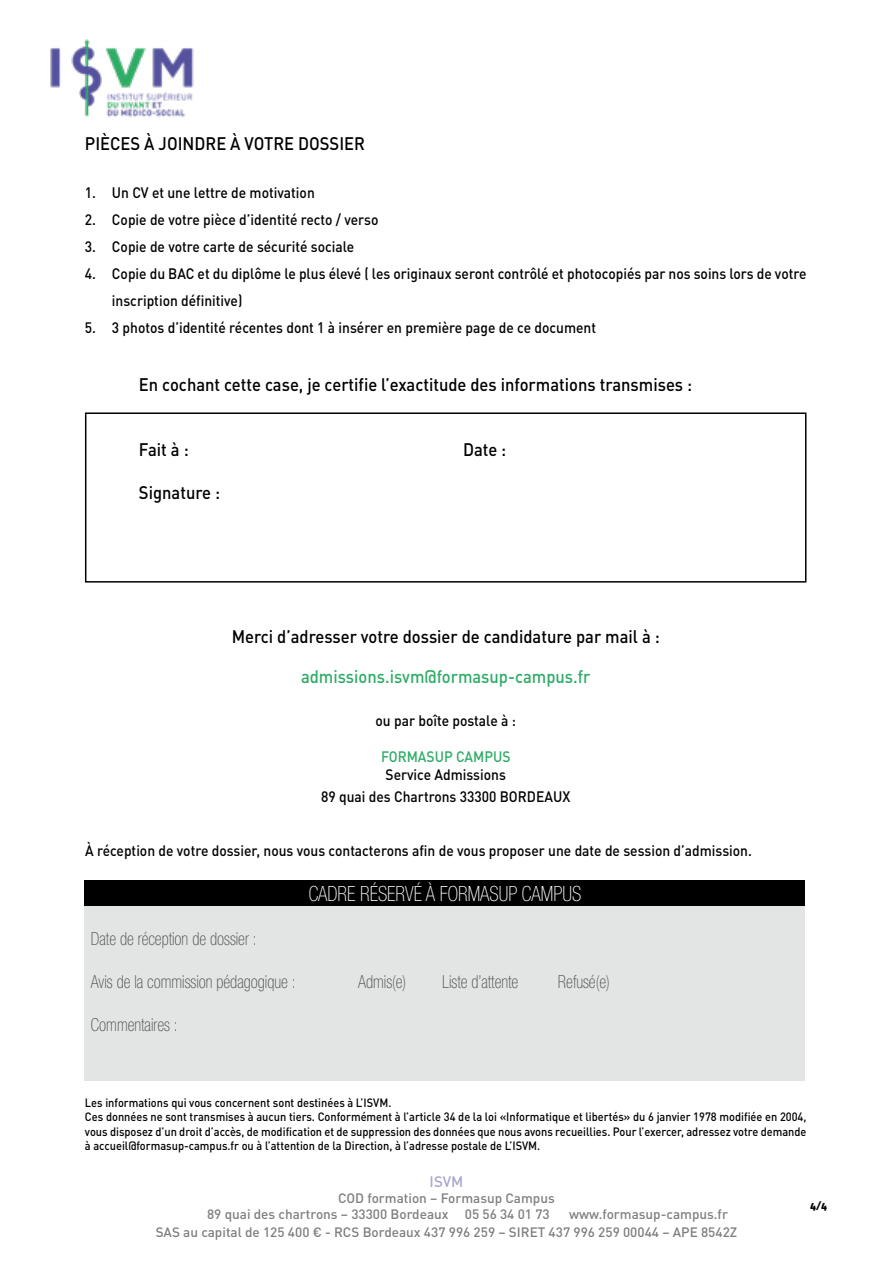
<style>
.page{position:relative;width:893px;height:1263px;background:#fff}
.page>*{position:absolute;margin:0;border:0;box-sizing:border-box;transform-origin:0 0}
.t1{font:100 condensed 21px "Helvetica Neue LT Std";color:#fff;scale:.92 1}
.t2{font:500 18px "DIN Pro";color:#000;scale:.92 1}
.t3{font:100 condensed 18px "Helvetica Neue LT Std";color:#4b4b4d;scale:.92 1}
.t4{font:500 18px "DIN Pro";color:#2fac66;scale:.92 1}
.t5{font:500 15px/27px "DIN Pro";color:#000;scale:.92 1}
.t6{font:500 15px "DIN Pro";color:#2fac66;scale:.92 1}
.t7{font:500 15px "DIN Pro";color:#55529e}
.t8{font:500 13.5px/16.2px "DIN Pro";color:#000}
.t9{font:500 12px/14.4px "DIN Pro";color:#000;scale:.92 1}
.t10{font:900 10.5px "Fengardo Neue";color:#000}
</style>
<div class="page">
<div style="left:85px;top:879px;width:720px;height:27px;background:#000"></div>
<div style="left:85px;top:906px;width:720px;height:175px;background:#e3e4e4"></div>
<div style="left:85px;top:412px;width:721px;height:171px;border:2px solid #000"></div>
<img style="left:50px;top:39px;width:144px;height:79px">
<p class="t2" style="left:85px;top:129px;width:306px">PIÈCES À JOINDRE À VOTRE DOSSIER</p>
<p class="t5" style="left:85px;top:178px;width:251px">1. Un CV et une lettre de motivation</p>
<p class="t5" style="left:85px;top:205px;width:320px">2. Copie de votre pièce d’identité recto / verso</p>
<p class="t5" style="left:85px;top:232px;width:294px">3. Copie de votre carte de sécurité sociale</p>
<p class="t5" style="left:112px;top:259px;width:756px;text-indent:-27px">4. Copie du BAC et du diplôme le plus élevé ( les originaux seront contrôlé et photocopiés par nos soins lors de votre inscription définitive)</p>
<p class="t5" style="left:85px;top:313px;width:557px">5. 3 photos d’identité récentes dont 1 à insérer en première page de ce document</p>
<p class="t2" style="left:139px;top:370px;width:603px">En cochant cette case, je certifie l’exactitude des informations transmises :</p>
<p class="t2" style="left:139px;top:435px;width:56px">Fait à :</p>
<p class="t2" style="left:463px;top:435px;width:49px">Date :</p>
<p class="t2" style="left:139px;top:478px;width:90px">Signature :</p>
<p class="t2" style="left:232px;top:622px;width:467px">Merci d’adresser votre dossier de candidature par mail à :</p>
<p class="t4" style="left:301px;top:662px;width:316px">admissions.isvm@formasup-campus.fr</p>
<p class="t5" style="left:376px;top:705px;width:154px">ou par boîte postale à :</p>
<p class="t6" style="left:381px;top:744px;width:142px">FORMASUP CAMPUS</p>
<p class="t5" style="left:321px;top:762px;width:272px;line-height:21.6px;text-align:center">Service Admissions<br>89 quai des Chartrons 33300 BORDEAUX</p>
<p class="t5" style="left:85px;top:835px;width:726px">À réception de votre dossier, nous vous contacterons afin de vous proposer une date de session d’admission.</p>
<h1 class="t1" style="left:309px;top:881px;width:298px">CADRE RÉSERVÉ À FORMASUP CAMPUS</h1>
<p class="t3" style="left:91px;top:928px;width:182px">Date de réception de dossier :</p>
<p class="t3" style="left:91px;top:972px;width:224px">Avis de la commission pédagogique :</p>
<p class="t3" style="left:358px;top:972px;width:54px">Admis(e)</p>
<p class="t3" style="left:442px;top:972px;width:84px">Liste d’attente</p>
<p class="t3" style="left:558px;top:972px;width:58px">Refusé(e)</p>
<p class="t3" style="left:91px;top:1015px;width:96px">Commentaires :</p>
<p class="t9" style="left:85px;top:1094px;width:786px">Les informations qui vous concernent sont destinées à L’ISVM.<br>Ces données ne sont transmises à aucun tiers. Conformément à l’article 34 de la loi «Informatique et libertés» du 6 janvier 1978 modifiée en 2004, vous disposez d’un droit d’accès, de modification et de suppression des données que nous avons recueillies. Pour l’exercer, adressez votre demande à accueil@formasup-campus.fr ou à l’attention de la Direction, à l’adresse postale de L’ISVM.</p>
<p class="t7" style="left:430px;top:1169px;width:35px">ISVM</p>
<p class="t8" style="left:207px;top:1188px;width:349px;text-indent:131px">COD formation – Formasup Campus<br>89 quai des chartrons – 33300 Bordeaux 05 56 34 01 73</p>
<p class="t10" style="left:810px;top:1199px;width:19px">4/4</p>
<p class="t8" style="left:156px;top:1204px;width:583px;line-height:18px;text-indent:414px">www.formasup-campus.fr<br>SAS au capital de 125 400 € - RCS Bordeaux 437 996 259 – SIRET 437 996 259 00044 – APE 8542Z</p>
</div>
